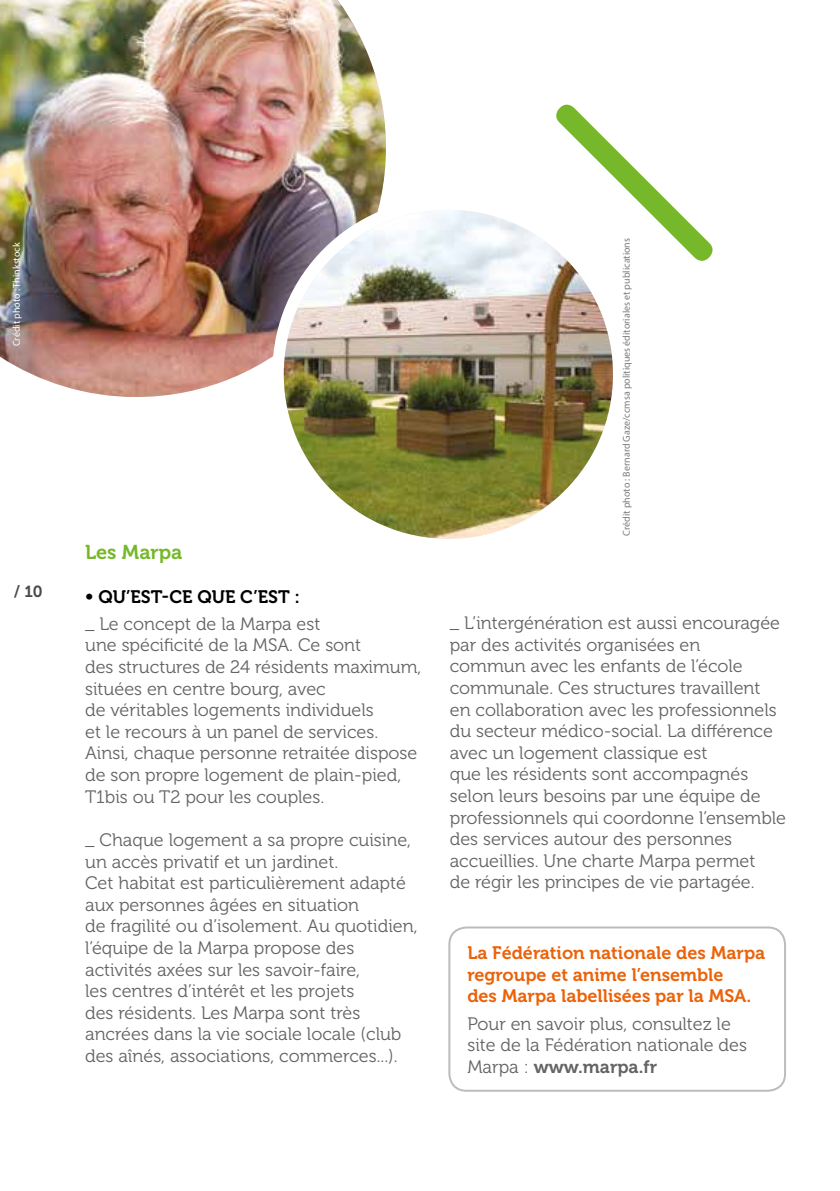
<style>
.page{position:relative;width:840px;height:1191px;background:#fff}
.page>*{position:absolute;margin:0;border:0;box-sizing:border-box;transform-origin:0 0}
.t1{font:20px "Museo 700";color:#76b82a}
.t2{font:18px/21.6px "Museo 300";color:#646363}
.t3{font:18px/21.6px "Museo 700";color:#eb6209}
.t4{font:18px "Museo 700";color:#000}
.t5{font:18px "Museo 700";color:#646363}
.t6{font:16px "Museo 700";color:#4a4a49}
.t7{font:10px "Myriad Pro";color:#7c7b7b}
.t8{font:10px "Myriad Pro";color:#fff}
.s1{font-family:"Museo 300"}
</style>
<div class="page">
<img style="left:0;top:0;width:386px;height:397px">
<div style="left:272px;top:198px;width:350px;height:349px;background:#fff;border-radius:50%"></div>
<img style="left:283px;top:210px;width:329px;height:329px;border-radius:164px">
<div style="left:448px;top:926px;width:337px;height:165px;border:2px solid #bcbcbc;border-radius:17px"></div>
<svg style="left:552px;top:104px;width:161px;height:161px"></svg>
<p class="t8" style="left:10px;top:346px;width:105px;rotate:-90deg">Crédit photo : Thinkstock</p>
<p class="t7" style="left:620px;top:536px;width:299px;rotate:-90deg">Crédit photo : Bernard Gaze/ccmsa politiques éditoriales et publications</p>
<p class="t6" style="left:14px;top:582px;width:30px">/ 10</p>
<p class="t1" style="left:85px;top:541px;width:99px">Les Marpa</p>
<p class="t4" style="left:85px;top:586px;width:184px">• QU’EST-CE QUE C’EST</p>
<p class="t4" style="left:294px;top:586px;width:7px">:</p>
<p class="t2" style="left:85px;top:613px;width:337px">_ Le concept de la Marpa est<br>une spécificité de la MSA. Ce sont<br>des structures de 24 résidents maximum, situées en centre bourg, avec<br>de véritables logements individuels<br>et le recours à un panel de services.<br>Ainsi, chaque personne retraitée dispose de son propre logement de plain-pied, T1bis ou T2 pour les couples.</p>
<p class="t2" style="left:85px;top:829px;width:334px">_ Chaque logement a sa propre cuisine, un accès privatif et un jardinet.<br>Cet habitat est particulièrement adapté aux personnes âgées en situation<br>de fragilité ou d’isolement. Au quotidien, l’équipe de la Marpa propose des activités axées sur les savoir-faire,<br>les centres d’intérêt et les projets<br>des résidents. Les Marpa sont très ancrées dans la vie sociale locale (club des aînés, associations, commerces...).</p>
<p class="t2" style="left:449px;top:612px;width:337px">_ L’intergénération est aussi encouragée par des activités organisées en<br>commun avec les enfants de l’école communale. Ces structures travaillent<br>en collaboration avec les professionnels du secteur médico-social. La différence avec un logement classique est<br>que les résidents sont accompagnés selon leurs besoins par une équipe de professionnels qui coordonne l’ensemble des services autour des personnes accueillies. Une charte Marpa permet<br>de régir les principes de vie partagée.</p>
<p class="t3" style="left:467px;top:942px;width:299px">La Fédération nationale des Marpa regroupe et anime l’ensemble<br>des Marpa labellisées par la MSA</p>
<p class="t3" style="left:746px;top:985px;width:6px">.</p>
<p class="t2" style="left:467px;top:1013px;width:281px">Pour en savoir plus, consultez le site de la Fédération nationale des</p>
<p class="t5" style="left:467px;top:1056px;width:191px"><span class="s1">Marpa :</span> www.marpa.fr</p>
</div>
